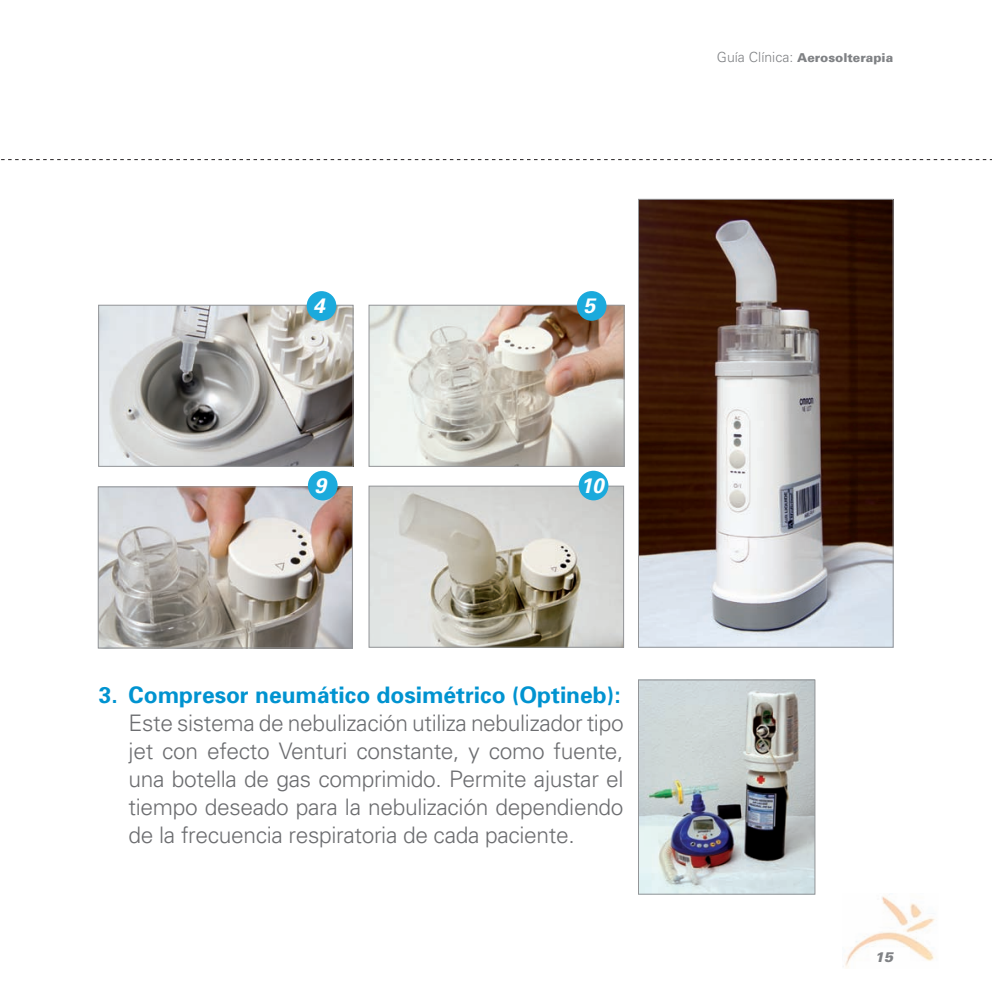
<style>
.page{position:relative;width:992px;height:993px;background:#fff}
.page>*{position:absolute;margin:0;border:0;box-sizing:border-box;transform-origin:0 0}
.t1{font:300 22.75px/28px "Univers";letter-spacing:-.015em;color:#6c6d70;text-align:justify}
.t2{font:700 22.75px "Univers";color:#0093d0}
.t3{font:italic 700 21px "Univers";color:#fff}
.t4{font:italic 900 14px "Univers";color:#808285}
.t5{font:900 12.25px "Univers";color:#808285}
.s1{font-weight:300;font-size:14px}
</style>
<div class="page">
<img style="left:845px;top:896px;width:90px;height:72px">
<img style="left:640px;top:201px;width:251px;height:444px">
<div style="left:638px;top:199px;width:255px;height:448px;border:1px solid #939598"></div>
<img style="left:640px;top:681px;width:173px;height:211px">
<div style="left:638px;top:679px;width:177px;height:215px;border:1px solid #939598"></div>
<img style="left:100px;top:307px;width:251px;height:158px">
<div style="left:98px;top:305px;width:255px;height:162px;border:1px solid #939598"></div>
<img style="left:370px;top:307px;width:252px;height:158px">
<div style="left:368px;top:305px;width:256px;height:162px;border:1px solid #939598"></div>
<img style="left:100px;top:488px;width:251px;height:158px">
<div style="left:98px;top:486px;width:255px;height:162px;border:1px solid #939598"></div>
<div style="left:308px;top:470px;width:29px;height:30px;background:#1baadc;border-radius:50%"></div>
<div style="left:576px;top:291px;width:30px;height:30px;background:#1baadc;border-radius:50%"></div>
<img style="left:370px;top:487px;width:252px;height:158px">
<div style="left:368px;top:485px;width:256px;height:162px;border:1px solid #939598"></div>
<div style="left:578px;top:470px;width:30px;height:30px;background:#1baadc;border-radius:50%"></div>
<div style="left:306px;top:291px;width:30px;height:30px;background:#1baadc;border-radius:50%"></div>
<svg style="left:1px;top:159px;width:990px;height:1px"></svg>
<p class="t3" style="left:313px;top:293px;width:13px">4</p>
<p class="t3" style="left:314px;top:472px;width:13px">9</p>
<p class="t3" style="left:583px;top:293px;width:13px">5</p>
<p class="t3" style="left:580px;top:473px;width:25px">10</p>
<p class="t2" style="left:99px;top:680px;width:523px">3. Compresor neumático dosimétrico (Optineb):</p>
<p class="t1" style="left:129px;top:708px;width:496px">Este sistema de nebulización utiliza nebulizador tipo jet con efecto Venturi constante, y como fuente, una botella de gas comprimido. Permite ajustar el tiempo deseado para la nebulización dependiendo de la frecuencia respiratoria de cada paciente.</p>
<p class="t5" style="left:716px;top:50px;width:178px"><span class="s1">Guía Clínica:</span> Aerosolterapia</p>
<p class="t4" style="left:874px;top:948px;width:20px">15</p>
</div>
